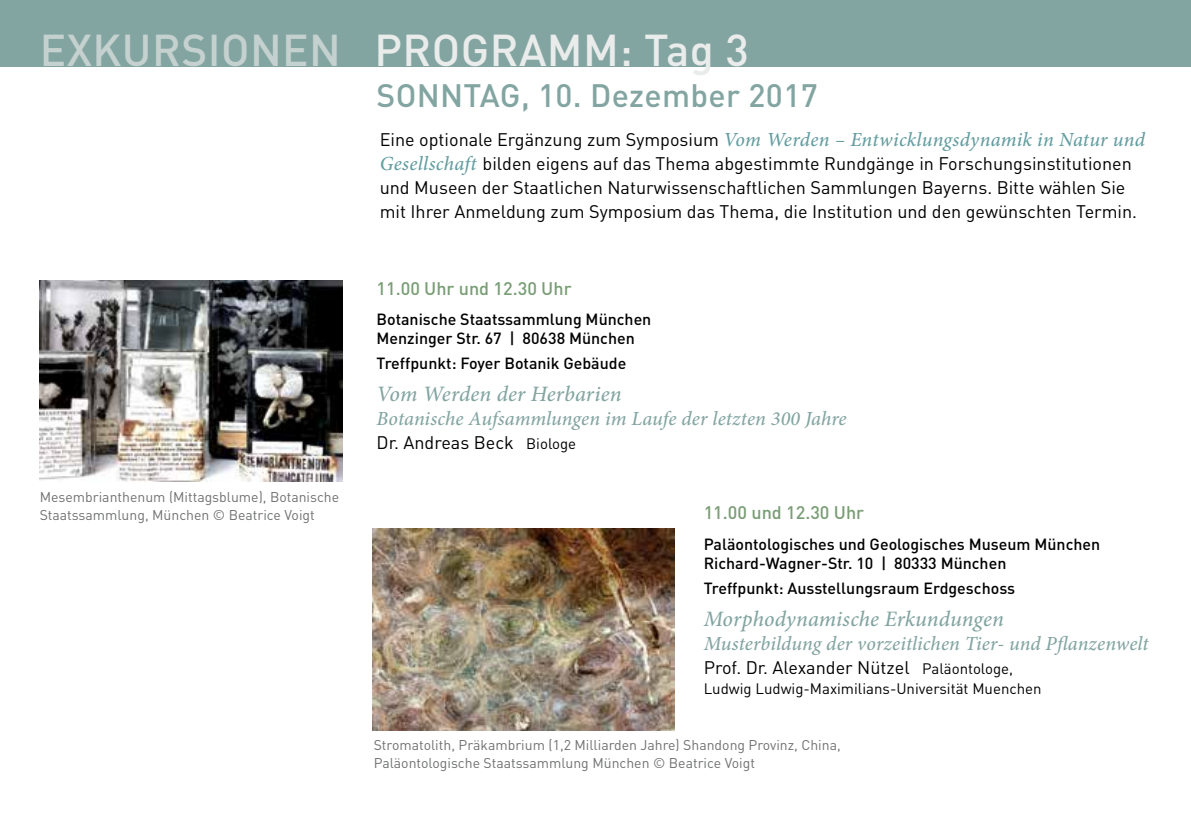
<style>
.page{position:relative;width:1191px;height:840px;background:#fff}
.page>*{position:absolute;margin:0;border:0;box-sizing:border-box;transform-origin:0 0}
.t1{font:500 44px "FFDIN";letter-spacing:.01em;color:#e9eceb}
.t2{font:500 32px "FFDIN";letter-spacing:.01em;color:#83a5a1}
.t3{font:italic 500 22px "Minion Pro";letter-spacing:.005em;color:#83a5a1}
.t4{font:italic 500 20px "Minion Pro";color:#83a5a1}
.t5{font:italic 500 20px "Minion Pro";letter-spacing:.01em;color:#649da0}
.t6{font:18px/24px "FFDIN";color:#000}
.t7{font:500 18px "FFDIN";color:#799d75}
.t8{font:500 16px/19.2px "FFDIN";color:#000}
.t9{font:15px "FFDIN";color:#000}
.t10{font:14px/18px "FFDIN";color:#707172}
.s1{color:#c5d1cf}
.s2{font-family:"FFDIN";font-weight:400;font-style:normal;font-size:18px;color:#000}
.s3{font-family:"Minion Pro";font-weight:500;font-style:italic;font-size:20px;color:#649da0}
.s4{font-size:15px}
</style>
<div class="page">
<div style="left:0;top:0;width:1191px;height:66px;background:#83a5a1"></div>
<img style="left:40px;top:280px;width:302px;height:201px">
<img style="left:372px;top:528px;width:303px;height:202px">
<h1 class="t1" style="left:40px;top:22px;width:711px"><span class="s1">EXKURSIONEN</span> PROGRAMM: Tag 3</h1>
<h2 class="t2" style="left:376px;top:75px;width:443px">SONNTAG, 10. Dezember 2017</h2>
<p class="t5" style="left:380px;top:125px;width:767px"><span class="s2">Eine optionale Ergänzung zum Symposium</span> Vom Werden – Entwicklungsdynamik in Natur und</p>
<p class="t6" style="left:380px;top:151px;width:759px"><span class="s3">Gesellschaft</span> bilden eigens auf das Thema abgestimmte Rundgänge in Forschungsinstitutionen und Museen der Staatlichen Naturwissenschaftlichen Sammlungen Bayerns. Bitte wählen Sie mit Ihrer Anmeldung zum Symposium das Thema, die Institution und den gewünschten Termin.</p>
<p class="t10" style="left:40px;top:487px;width:301px">Mesembrianthenum (Mittagsblume), Botanische<br>Staatssammlung, München © Beatrice Voigt</p>
<p class="t7" style="left:376px;top:276px;width:196px">11.00 Uhr und 12.30 Uhr</p>
<p class="t8" style="left:376px;top:309px;width:276px">Botanische Staatssammlung München<br>Menzinger Str. 67 | 80638 München</p>
<p class="t8" style="left:376px;top:353px;width:251px">Treffpunkt: Foyer Botanik Gebäude</p>
<p class="t3" style="left:376px;top:379px;width:246px">Vom Werden der Herbarien</p>
<p class="t4" style="left:376px;top:405px;width:471px">Botanische Aufsammlungen im Laufe der letzten 300 Jahre</p>
<p class="t6" style="left:376px;top:430px;width:201px">Dr. Andreas Beck <span class="s4">Biologe</span></p>
<p class="t7" style="left:703px;top:500px;width:162px">11.00 und 12.30 Uhr</p>
<p class="t8" style="left:703px;top:533px;width:398px">Paläontologisches und Geologisches Museum München<br>Richard-Wagner-Str. 10 | 80333 München</p>
<p class="t8" style="left:703px;top:577px;width:313px">Treffpunkt: Ausstellungsraum Erdgeschoss</p>
<p class="t3" style="left:703px;top:603px;width:302px">Morphodynamische Erkundungen</p>
<p class="t4" style="left:703px;top:629px;width:446px">Musterbildung der vorzeitlichen Tier- und Pflanzenwelt</p>
<p class="t6" style="left:703px;top:654px;width:311px">Prof. Dr. Alexander Nützel <span class="s4">Paläontologe,</span></p>
<p class="t9" style="left:703px;top:678px;width:339px">Ludwig Ludwig-Maximilians-Universität Muenchen</p>
<p class="t10" style="left:374px;top:735px;width:468px">Stromatolith, Präkambrium (1,2 Milliarden Jahre) Shandong Provinz, China,<br>Paläontologische Staatssammlung München © Beatrice Voigt</p>
</div>
